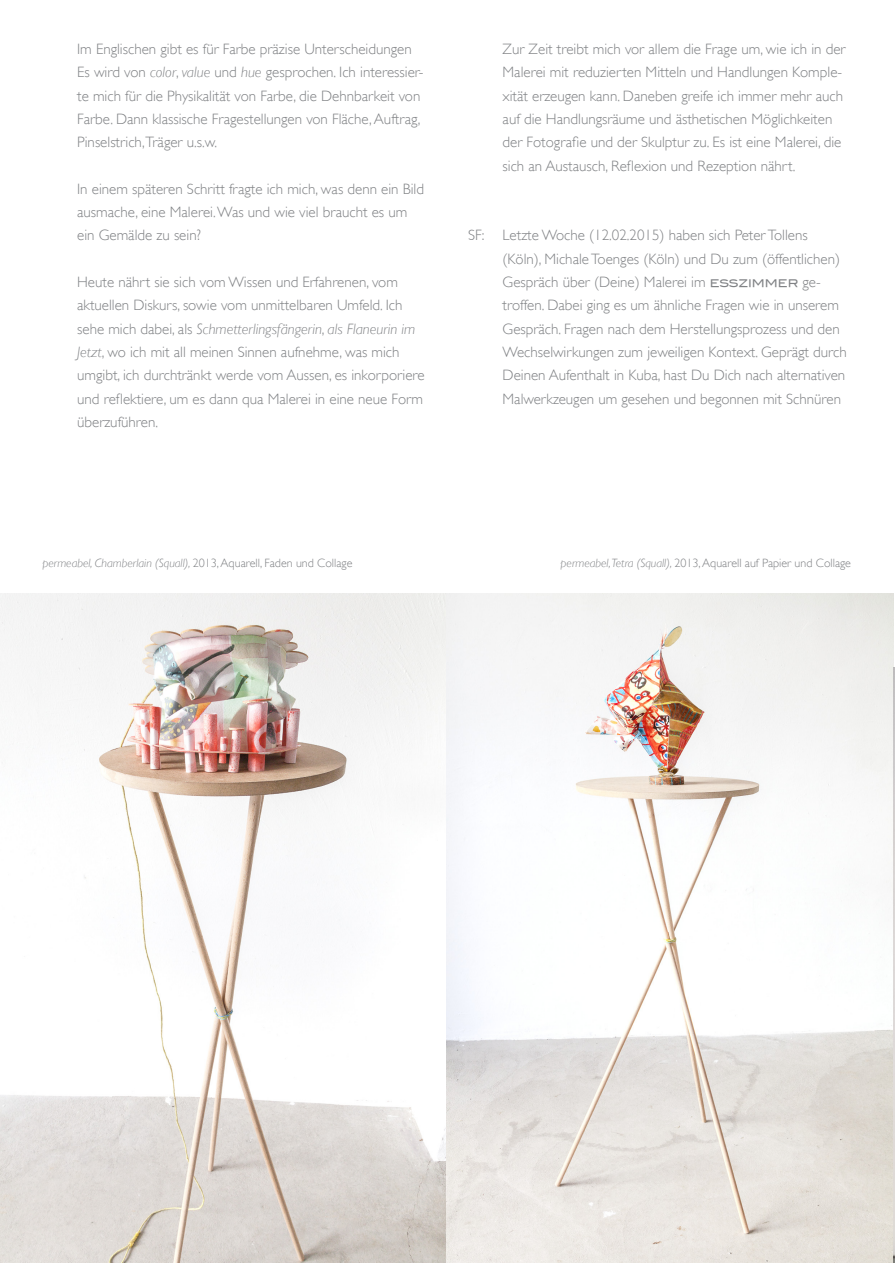
<style>
.page{position:relative;width:895px;height:1263px;background:#fff}
.page>*{position:absolute;margin:0;border:0;box-sizing:border-box;transform-origin:0 0}
.TXT{font:300 15px/23.2px "Gill Sans";color:#808285}
.TXT-2{font:italic 300 12px "Gill Sans";color:#808285}
.TXT-3{font:300 12px "Gill Sans";color:#808285}
.s1{font-style:italic}
.s2{font-family:"Blair Md ITCTT Medium";font-weight:400;font-size:10.5px}
.s3{font-style:normal}
</style>
<div class="page">
<img style="left:0;top:593px;width:893px;height:670px">
<img style="left:893px;top:668px;width:1px;height:595px">
<p class="TXT" style="left:77px;top:37px;width:347px">Im Englischen gibt es für Farbe präzise Unterscheidungen Es wird von <span class="s1">color</span>, <span class="s1">value</span> und <span class="s1">hue</span> gesprochen. Ich interessier&shy;te mich für die Physikalität von Farbe, die Dehnbarkeit von Farbe. Dann klassische Fragestellungen von Fläche, Auftrag, Pinselstrich,Träger u.s.w.</p>
<p class="TXT" style="left:77px;top:177px;width:348px">In einem späteren Schritt fragte ich mich, was denn ein Bild ausmache, eine Malerei. Was und wie viel braucht es um ein Gemälde zu sein?</p>
<p class="TXT" style="left:77px;top:270px;width:349px">Heute nährt sie sich vom Wissen und Erfahrenen, vom aktuellen Diskurs, sowie vom unmittelbaren Umfeld. Ich sehe mich dabei, als <span class="s1">Schmetterlingsfängerin</span>, <span class="s1">als Flaneurin im Jetzt</span>, wo ich mit all meinen Sinnen aufnehme, was mich umgibt, ich durchtränkt werde vom Aussen, es inkorporiere und reflektiere, um es dann qua Malerei in eine neue Form überzuführen.</p>
<p class="TXT" style="left:502px;top:37px;width:344px">Zur Zeit treibt mich vor allem die Frage um, wie ich in der Malerei mit reduzierten Mitteln und Handlungen Komple&shy;xität erzeugen kann. Daneben greife ich immer mehr auch auf die Handlungsräume und ästhetischen Möglichkeiten der Fotografie und der Skulptur zu. Es ist eine Malerei, die sich an Austausch, Reflexion und Rezeption nährt.</p>
<p class="TXT" style="left:502px;top:224px;width:346px;text-indent:-34px">SF: Letzte Woche (12.02.2015) haben sich Peter Tollens (Köln), Michale Toenges (Köln) und Du zum (öffentlichen)<br>Gespräch über (Deine) Malerei im <span class="s2">ESSZIMMER</span> ge&shy;troffen. Dabei ging es um ähnliche Fragen wie in unserem Gespräch. Fragen nach dem Herstellungsprozess und den Wechselwirkungen zum jeweiligen Kontext. Geprägt durch Deinen Aufenthalt in Kuba, hast Du Dich nach alternativen Malwerkzeugen um gesehen und begonnen mit Schnüren</p>
<p class="TXT-2" style="left:42px;top:556px;width:311px">permeabel, Chamberlain (Squall), <span class="s3">2013, Aquarell, Faden und Collage</span></p>
<p class="TXT-3" style="left:560px;top:556px;width:292px"><span class="s1">permeabel, Tetra (Squall),</span> 2013, Aquarell auf Papier und Collage</p>
</div>
